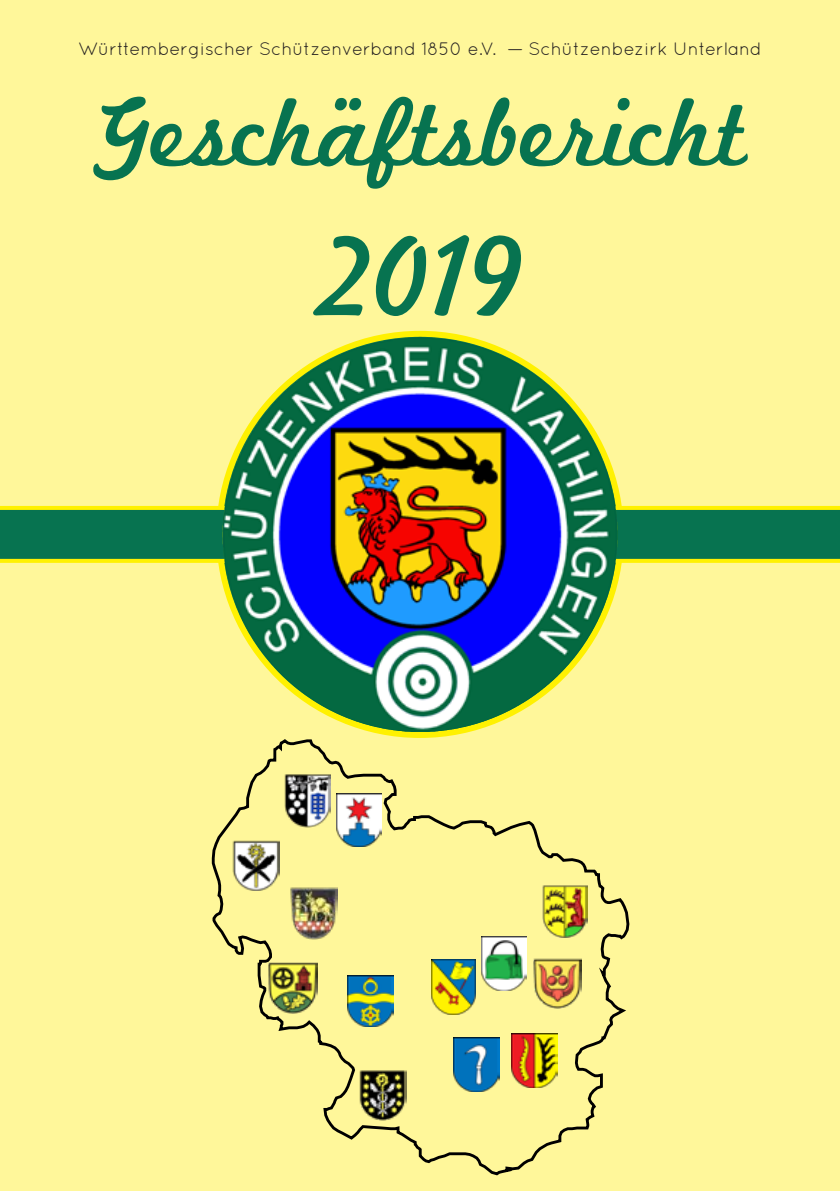
<style>
.page{position:relative;width:840px;height:1191px;background:#fff}
.page>*{position:absolute;margin:0;border:0;box-sizing:border-box;transform-origin:0 0}
.t1{font:120px "Marketing Script";color:#077350}
.t2{font:101.6px "Marketing Script";color:#077350}
.t3{font:18px "Quicksand";color:#231f20}
</style>
<div class="page">
<div style="left:0;top:0;width:839px;height:1191px;background:#fff79a"></div>
<svg style="left:219px;top:334px;width:401px;height:401px;background:#4d7081"></svg>
<svg style="left:0;top:506px;width:839px;height:57px;background:#496c56"></svg>
<img style="left:280px;top:337px;width:138px;height:59px">
<svg style="left:211px;top:737px;width:419px;height:439px"></svg>
<p class="t3" style="left:78px;top:39px;width:684px">Württembergischer Schützenverband 1850 e.V. — Schützenbezirk Unterland</p>
<p class="t2" style="left:93px;top:72px;width:654px">Geschäftsbericht</p>
<p class="t1" style="left:317px;top:205px;width:207px">2019</p>
</div>
